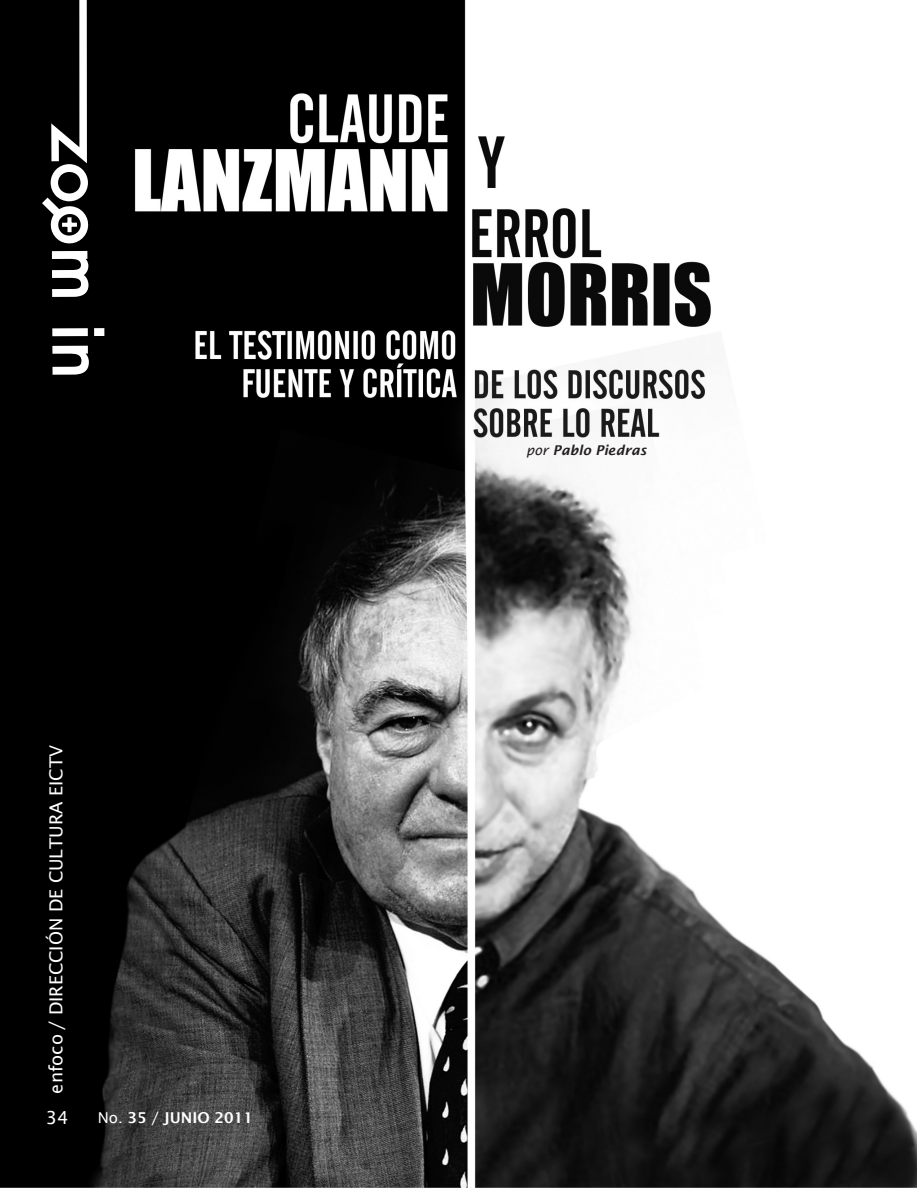
<style>
.page{position:relative;width:918px;height:1188px;background:#fff}
.page>*{position:absolute;margin:0;border:0;box-sizing:border-box;transform-origin:0 0}
.t1{font:18px "Lucida Sans";color:#fff}
.autor{font:600 15px "Lucida Sans";color:#fff}
.t2{font:italic 600 13.5px "Lucida Sans";color:#231f20}
.s1{font-weight:400}
</style>
<div class="page">
<img style="left:0;top:0;width:916px;height:1188px">
<svg style="left:42px;top:0;width:62px;height:375px"></svg>
<p class="t1" style="left:46px;top:1094px;width:350px;rotate:-90deg">enfoco / DIRECCIÓN DE CULTURA EICTV</p>
<p class="t1" style="left:46px;top:1107px;width:24px">34</p>
<p class="autor" style="left:98px;top:1109px;width:157px"><span class="s1">No.</span> 35 <span class="s1">/</span> JUNIO 2011</p>
<p class="t2" style="left:526px;top:442px;width:122px"><span class="s1">por</span> Pablo Piedras</p>
</div>
